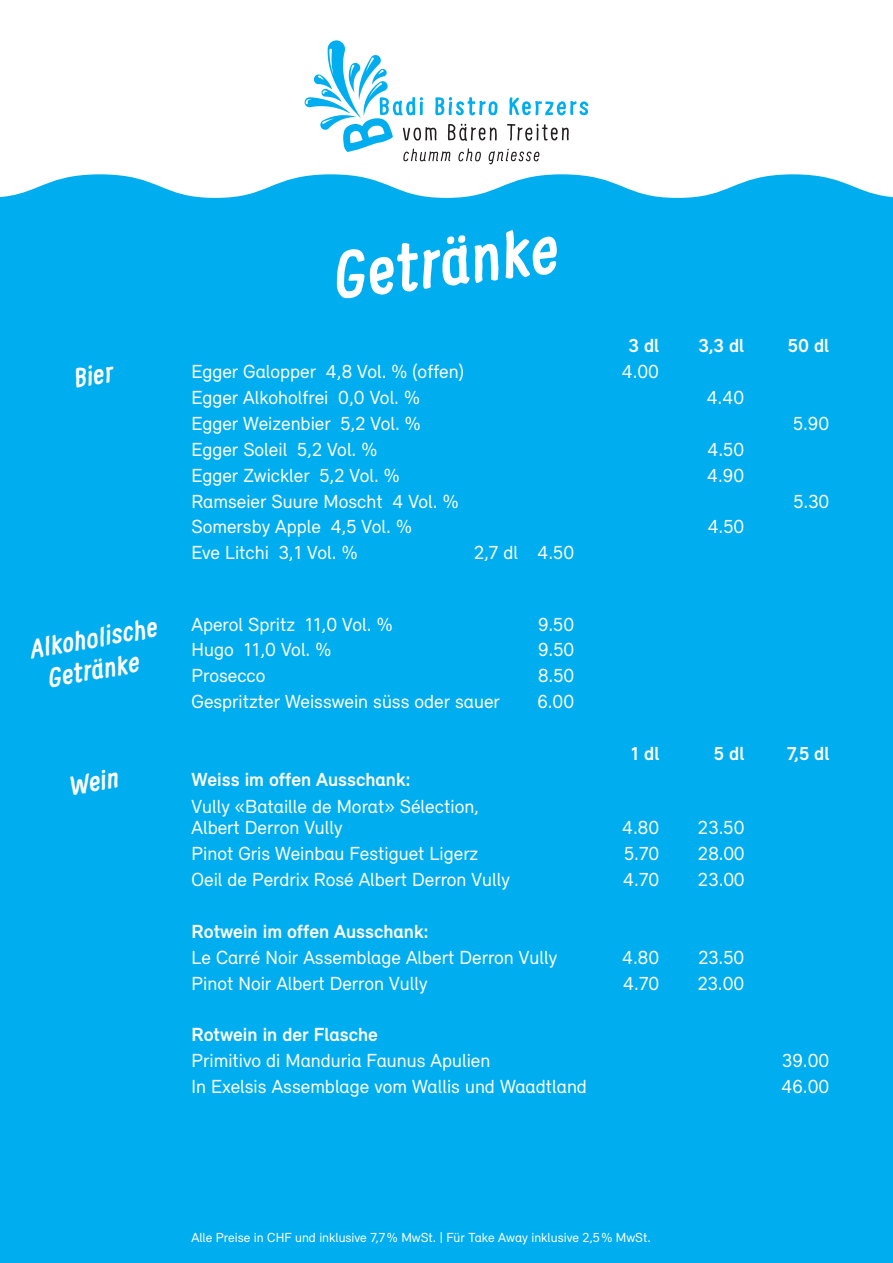
<style>
.page{position:relative;width:893px;height:1263px;background:#fff}
.page>*{position:absolute;margin:0;border:0;box-sizing:border-box;transform-origin:0 0}
.t1{font:700 66px "Supernettcn";color:#fff}
.t2{font:italic 700 27px/31.5px "Supernettcn";color:#fff;text-align:center}
.t3{font:19.5px/21px "Relevant";color:#fff}
.t4{font:700 19.5px "Relevant";color:#fff}
.t5{font:13.5px "Relevant";color:#fff}
</style>
<div class="page">
<div style="left:0;top:174px;width:893px;height:1089px;background:#00aeef"></div>
<svg style="left:304px;top:40px;width:284px;height:124px"></svg>
<h1 class="t1" style="left:326px;top:233px;width:226px;rotate:-7deg">Getränke</h1>
<p class="t4" style="left:629px;top:334px;width:32px">3 dl</p>
<p class="t4" style="left:698px;top:334px;width:47px">3,3 dl</p>
<p class="t4" style="left:788px;top:334px;width:43px">50 dl</p>
<h2 class="t2" style="left:70px;top:362px;width:41px;rotate:-10deg">Bier</h2>
<p class="t3" style="left:191px;top:361px;width:274px">Egger Galopper 4,8 Vol. % (offen)</p>
<p class="t3" style="left:622px;top:361px;width:39px">4.00</p>
<p class="t3" style="left:191px;top:387px;width:230px">Egger Alkoholfrei 0,0 Vol. %</p>
<p class="t3" style="left:707px;top:387px;width:39px">4.40</p>
<p class="t3" style="left:191px;top:413px;width:231px">Egger Weizenbier 5,2 Vol. %</p>
<p class="t3" style="left:793px;top:413px;width:38px">5.90</p>
<p class="t3" style="left:191px;top:438px;width:188px">Egger Soleil 5,2 Vol. %</p>
<p class="t3" style="left:708px;top:438px;width:38px">4.50</p>
<p class="t3" style="left:191px;top:464px;width:210px">Egger Zwickler 5,2 Vol. %</p>
<p class="t3" style="left:707px;top:464px;width:38px">4.90</p>
<p class="t3" style="left:191px;top:490px;width:269px">Ramseier Suure Moscht 4 Vol. %</p>
<p class="t3" style="left:793px;top:490px;width:37px">5.30</p>
<p class="t3" style="left:191px;top:516px;width:222px">Somersby Apple 4,5 Vol. %</p>
<p class="t3" style="left:708px;top:516px;width:38px">4.50</p>
<p class="t3" style="left:191px;top:542px;width:168px">Eve Litchi 3,1 Vol. %</p>
<p class="t3" style="left:474px;top:542px;width:102px">2,7 dl 4.50</p>
<h2 class="t2" style="left:26px;top:633px;width:130px;rotate:-10deg">Alkoholische<br>Getränke</h2>
<p class="t3" style="left:191px;top:613px;width:203px">Aperol Spritz 11,0 Vol. %</p>
<p class="t3" style="left:538px;top:613px;width:38px">9.50</p>
<p class="t3" style="left:191px;top:639px;width:141px">Hugo 11,0 Vol. %</p>
<p class="t3" style="left:538px;top:639px;width:38px">9.50</p>
<p class="t3" style="left:192px;top:665px;width:76px">Prosecco</p>
<p class="t3" style="left:538px;top:665px;width:38px">8.50</p>
<p class="t3" style="left:192px;top:691px;width:310px">Gespritzter Weisswein süss oder sauer</p>
<p class="t3" style="left:537px;top:691px;width:38px">6.00</p>
<p class="t4" style="left:630px;top:742px;width:30px">1 dl</p>
<p class="t4" style="left:714px;top:742px;width:32px">5 dl</p>
<p class="t4" style="left:787px;top:742px;width:44px">7,5 dl</p>
<h2 class="t2" style="left:65px;top:770px;width:51px;rotate:-10deg">Wein</h2>
<p class="t4" style="left:192px;top:768px;width:221px">Weiss im offen Ausschank:</p>
<p class="t3" style="left:192px;top:796px;width:289px">Vully «Bataille de Morat» Sélection,<br>Albert Derron Vully</p>
<p class="t3" style="left:622px;top:817px;width:39px">4.80</p>
<p class="t3" style="left:698px;top:817px;width:48px">23.50</p>
<p class="t3" style="left:192px;top:843px;width:288px">Pinot Gris Weinbau Festiguet Ligerz</p>
<p class="t3" style="left:624px;top:843px;width:37px">5.70</p>
<p class="t3" style="left:698px;top:843px;width:48px">28.00</p>
<p class="t3" style="left:192px;top:869px;width:320px">Oeil de Perdrix Rosé Albert Derron Vully</p>
<p class="t3" style="left:623px;top:869px;width:37px">4.70</p>
<p class="t3" style="left:698px;top:869px;width:48px">23.00</p>
<p class="t4" style="left:192px;top:920px;width:239px">Rotwein im offen Ausschank:</p>
<p class="t3" style="left:192px;top:946px;width:367px">Le Carré Noir Assemblage Albert Derron Vully</p>
<p class="t3" style="left:622px;top:946px;width:39px">4.80</p>
<p class="t3" style="left:698px;top:946px;width:47px">23.50</p>
<p class="t3" style="left:191px;top:972px;width:237px">Pinot Noir Albert Derron Vully</p>
<p class="t3" style="left:623px;top:972px;width:37px">4.70</p>
<p class="t3" style="left:698px;top:972px;width:48px">23.00</p>
<p class="t4" style="left:191px;top:1023px;width:188px">Rotwein in der Flasche</p>
<p class="t3" style="left:191px;top:1050px;width:300px">Primitivo di Manduria Faunus Apulien</p>
<p class="t3" style="left:782px;top:1050px;width:49px">39.00</p>
<p class="t3" style="left:191px;top:1076px;width:397px">In Exelsis Assemblage vom Wallis und Waadtland</p>
<p class="t3" style="left:782px;top:1076px;width:49px">46.00</p>
<p class="t5" style="left:191px;top:1229px;width:461px">Alle Preise in CHF und inklusive 7,7% MwSt. | Für Take Away inklusive 2,5% MwSt.</p>
</div>
